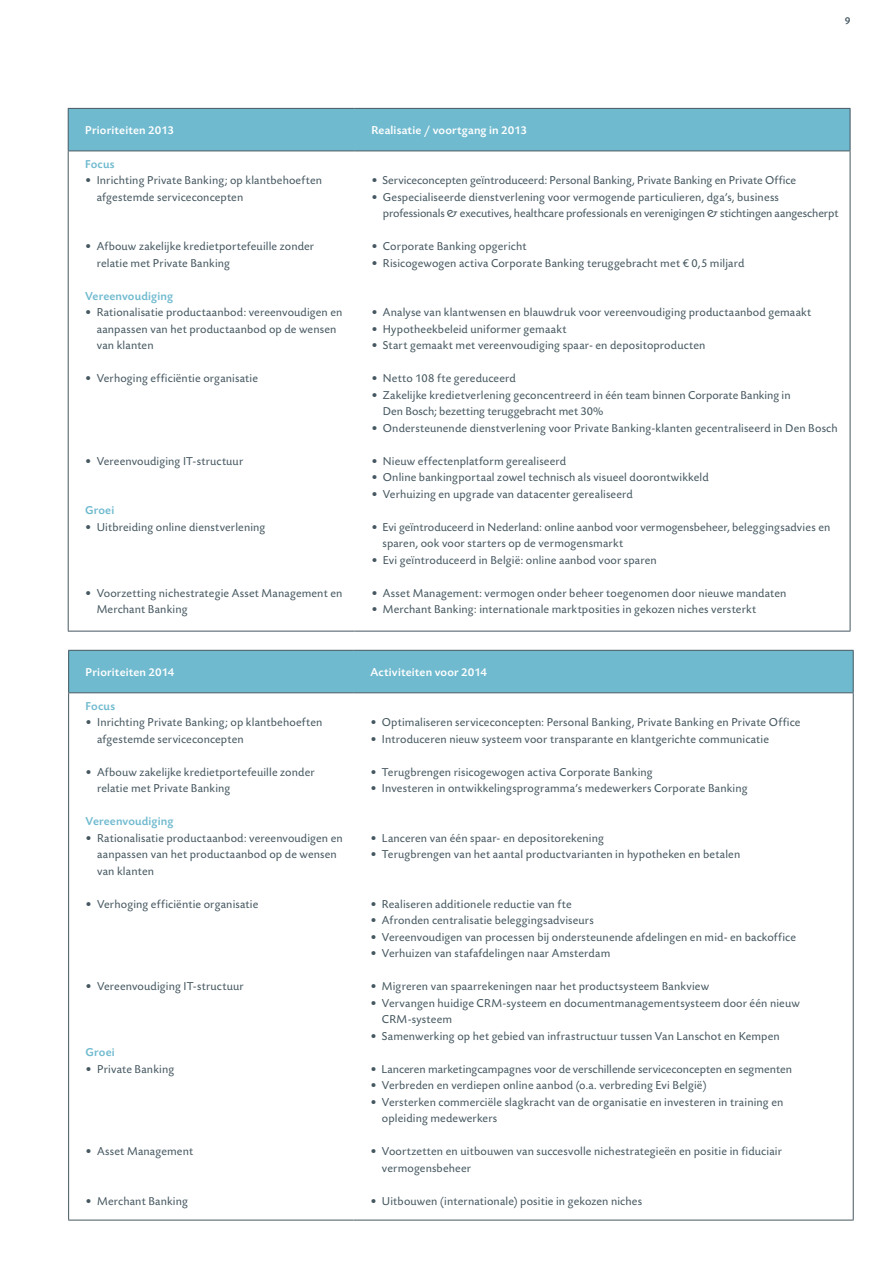
<style>
.page{position:relative;width:893px;height:1263px;background:#fff}
.page>*{position:absolute;margin:0;border:0;box-sizing:border-box;transform-origin:0 0}
.t1{font:12px/16.5px "Today Sans BEFOP";letter-spacing:.01em;color:#455760}
.t2{font:500 12px "Today Sans BEFOP";letter-spacing:.015em;color:#fff}
.t3{font:500 12px "Today Sans BEFOP";letter-spacing:.015em;color:#6fbacf}
.t4{font:500 10.5px "Today Sans BEFOP";color:#455760}
</style>
<div class="page">
<div style="left:69px;top:109px;width:781px;height:42px;background:#6fbacf"></div>
<hr style="left:68px;top:108px;width:286px;height:1px;background:#455760">
<hr style="left:354px;top:108px;width:496px;height:1px;background:#455760">
<hr style="left:850px;top:109px;width:1px;height:42px;background:#455760">
<hr style="left:68px;top:151px;width:286px;height:1px;background:#455760">
<hr style="left:68px;top:151px;width:1px;height:480px;background:#455760">
<hr style="left:354px;top:151px;width:496px;height:1px;background:#455760">
<hr style="left:850px;top:151px;width:1px;height:480px;background:#455760">
<hr style="left:68px;top:631px;width:286px;height:1px;background:#455760">
<hr style="left:354px;top:631px;width:496px;height:1px;background:#455760">
<hr style="left:68px;top:109px;width:1px;height:42px;background:#455760">
<div style="left:69px;top:651px;width:784px;height:41px;background:#6fbacf"></div>
<svg style="left:69px;top:693px;width:784px;height:527px"></svg>
<hr style="left:68px;top:650px;width:285px;height:1px;background:#455760">
<hr style="left:353px;top:650px;width:501px;height:1px;background:#455760">
<hr style="left:853px;top:651px;width:1px;height:41px;background:#455760">
<hr style="left:68px;top:692px;width:285px;height:1px;background:#455760">
<hr style="left:353px;top:692px;width:501px;height:1px;background:#455760">
<hr style="left:853px;top:693px;width:1px;height:527px;background:#455760">
<hr style="left:68px;top:1220px;width:285px;height:1px;background:#455760">
<hr style="left:353px;top:1220px;width:501px;height:1px;background:#455760">
<hr style="left:68px;top:651px;width:1px;height:41px;background:#455760">
<hr style="left:68px;top:693px;width:1px;height:527px;background:#455760">
<p class="t4" style="left:845px;top:15px;width:7px">9</p>
<p class="t2" style="left:85px;top:124px;width:90px">Prioriteiten 2013</p>
<p class="t2" style="left:371px;top:124px;width:157px">Realisatie / voortgang in 2013</p>
<p class="t3" style="left:85px;top:157px;width:31px">Focus</p>
<p class="t1" style="left:97px;top:173px;width:227px;text-indent:-11px">• Inrichting Private Banking; op klantbehoeften afgestemde serviceconcepten</p>
<p class="t1" style="left:97px;top:239px;width:219px;text-indent:-11px">• Afbouw zakelijke kredietportefeuille zonder relatie met Private Banking</p>
<p class="t3" style="left:85px;top:289px;width:89px">Vereenvoudiging</p>
<p class="t1" style="left:97px;top:305px;width:247px;text-indent:-11px">• Rationalisatie productaanbod: vereenvoudigen en aanpassen van het productaanbod op de wensen van klanten</p>
<p class="t1" style="left:85px;top:371px;width:174px">• Verhoging efficiëntie organisatie</p>
<p class="t1" style="left:371px;top:173px;width:426px">• Serviceconcepten geïntroduceerd: Personal Banking, Private Banking en Private Office</p>
<p class="t1" style="left:383px;top:189px;width:457px;text-indent:-11px">• Gespecialiseerde dienstverlening voor vermogende particulieren, dga’s, business professionals &amp; executives, healthcare professionals en verenigingen &amp; stichtingen aangescherpt</p>
<p class="t1" style="left:371px;top:239px;width:157px">• Corporate Banking opgericht</p>
<p class="t1" style="left:371px;top:255px;width:375px">• Risicogewogen activa Corporate Banking teruggebracht met € 0,5 miljard</p>
<p class="t1" style="left:371px;top:305px;width:441px">• Analyse van klantwensen en blauwdruk voor vereenvoudiging productaanbod gemaakt</p>
<p class="t1" style="left:371px;top:321px;width:197px">• Hypotheekbeleid uniformer gemaakt</p>
<p class="t1" style="left:371px;top:338px;width:336px">• Start gemaakt met vereenvoudiging spaar- en depositoproducten</p>
<p class="t1" style="left:371px;top:371px;width:146px">• Netto 108 fte gereduceerd</p>
<p class="t1" style="left:383px;top:387px;width:409px;text-indent:-11px">• Zakelijke kredietverlening geconcentreerd in één team binnen Corporate Banking in<br>Den Bosch; bezetting teruggebracht met 30%</p>
<p class="t1" style="left:371px;top:420px;width:468px">• Ondersteunende dienstverlening voor Private Banking-klanten gecentraliseerd in Den Bosch</p>
<p class="t1" style="left:371px;top:453px;width:196px">• Nieuw effectenplatform gerealiseerd</p>
<p class="t1" style="left:371px;top:470px;width:339px">• Online bankingportaal zowel technisch als visueel doorontwikkeld</p>
<p class="t1" style="left:371px;top:486px;width:263px">• Verhuizing en upgrade van datacenter gerealiseerd</p>
<p class="t1" style="left:382px;top:519px;width:449px;text-indent:-11px">• Evi geïntroduceerd in Nederland: online aanbod voor vermogensbeheer, beleggingsadvies en sparen, ook voor starters op de vermogensmarkt</p>
<p class="t1" style="left:371px;top:552px;width:287px">• Evi geïntroduceerd in België: online aanbod voor sparen</p>
<p class="t1" style="left:371px;top:585px;width:417px">• Asset Management: vermogen onder beheer toegenomen door nieuwe mandaten</p>
<p class="t1" style="left:371px;top:602px;width:386px">• Merchant Banking: internationale marktposities in gekozen niches versterkt</p>
<p class="t1" style="left:85px;top:453px;width:160px">• Vereenvoudiging IT-structuur</p>
<p class="t3" style="left:85px;top:504px;width:31px">Groei</p>
<p class="t1" style="left:85px;top:519px;width:182px">• Uitbreiding online dienstverlening</p>
<p class="t1" style="left:97px;top:585px;width:247px;text-indent:-11px">• Voorzetting nichestrategie Asset Management en<br>Merchant Banking</p>
<p class="t2" style="left:86px;top:665px;width:90px">Prioriteiten 2014</p>
<p class="t2" style="left:370px;top:665px;width:118px">Activiteiten voor 2014</p>
<p class="t3" style="left:86px;top:699px;width:31px">Focus</p>
<p class="t1" style="left:97px;top:714px;width:227px;text-indent:-11px">• Inrichting Private Banking; op klantbehoeften afgestemde serviceconcepten</p>
<p class="t1" style="left:97px;top:764px;width:219px;text-indent:-11px">• Afbouw zakelijke kredietportefeuille zonder relatie met Private Banking</p>
<p class="t3" style="left:86px;top:815px;width:89px">Vereenvoudiging</p>
<p class="t1" style="left:97px;top:830px;width:247px;text-indent:-11px">• Rationalisatie productaanbod: vereenvoudigen en aanpassen van het productaanbod op de wensen van klanten</p>
<p class="t1" style="left:86px;top:896px;width:174px">• Verhoging efficiëntie organisatie</p>
<p class="t1" style="left:370px;top:714px;width:432px">• Optimaliseren serviceconcepten: Personal Banking, Private Banking en Private Office</p>
<p class="t1" style="left:370px;top:731px;width:400px">• Introduceren nieuw systeem voor transparante en klantgerichte communicatie</p>
<p class="t1" style="left:370px;top:764px;width:284px">• Terugbrengen risicogewogen activa Corporate Banking</p>
<p class="t1" style="left:370px;top:780px;width:379px">• Investeren in ontwikkelingsprogramma’s medewerkers Corporate Banking</p>
<p class="t1" style="left:370px;top:830px;width:235px">• Lanceren van één spaar- en depositorekening</p>
<p class="t1" style="left:370px;top:846px;width:371px">• Terugbrengen van het aantal productvarianten in hypotheken en betalen</p>
<p class="t1" style="left:370px;top:896px;width:203px">• Realiseren additionele reductie van fte</p>
<p class="t1" style="left:370px;top:912px;width:225px">• Afronden centralisatie beleggingsadviseurs</p>
<p class="t1" style="left:370px;top:929px;width:427px">• Vereenvoudigen van processen bij ondersteunende afdelingen en mid- en backoffice</p>
<p class="t1" style="left:370px;top:945px;width:241px">• Verhuizen van stafafdelingen naar Amsterdam</p>
<p class="t1" style="left:370px;top:978px;width:340px">• Migreren van spaarrekeningen naar het productsysteem Bankview</p>
<p class="t1" style="left:382px;top:995px;width:419px;text-indent:-11px">• Vervangen huidige CRM-systeem en documentmanagementsysteem door één nieuw<br>CRM-systeem</p>
<p class="t1" style="left:370px;top:1028px;width:411px">• Samenwerking op het gebied van infrastructuur tussen Van Lanschot en Kempen</p>
<p class="t1" style="left:370px;top:1061px;width:423px">• Lanceren marketingcampagnes voor de verschillende serviceconcepten en segmenten</p>
<p class="t1" style="left:370px;top:1077px;width:338px">• Verbreden en verdiepen online aanbod (o.a. verbreding Evi België)</p>
<p class="t1" style="left:382px;top:1094px;width:403px;text-indent:-11px">• Versterken commerciële slagkracht van de organisatie en investeren in training en opleiding medewerkers</p>
<p class="t1" style="left:382px;top:1143px;width:402px;text-indent:-11px">• Voortzetten en uitbouwen van succesvolle nichestrategieën en positie in fiduciair vermogensbeheer</p>
<p class="t1" style="left:370px;top:1193px;width:273px">• Uitbouwen (internationale) positie in gekozen niches</p>
<p class="t1" style="left:86px;top:978px;width:160px">• Vereenvoudiging IT-structuur</p>
<p class="t3" style="left:86px;top:1046px;width:31px">Groei</p>
<p class="t1" style="left:86px;top:1061px;width:90px">• Private Banking</p>
<p class="t1" style="left:86px;top:1143px;width:109px">• Asset Management</p>
<p class="t1" style="left:86px;top:1193px;width:104px">• Merchant Banking</p>
</div>
